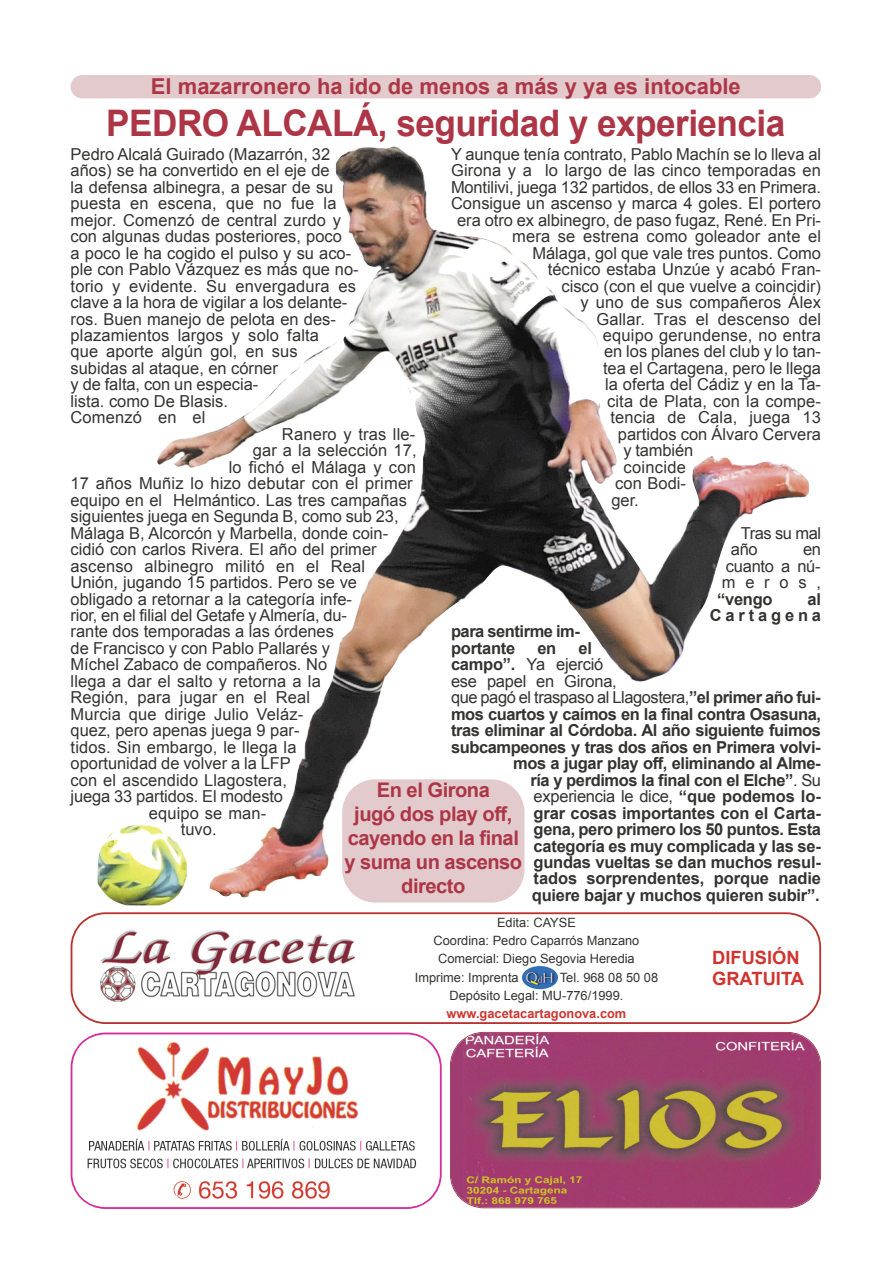
<style>
.page{position:relative;width:893px;height:1263px;background:#fff}
.page>*{position:absolute;margin:0;border:0;box-sizing:border-box;transform-origin:0 0}
.t1{font:700 36.6px "Arial";letter-spacing:-.015em;color:#ad3646;scale:.96 1}
.t2{font:700 21.9px "Arial";color:#ad3646}
.t3{font:700 20.1px/24.2px "Arial";letter-spacing:-.025em;color:#ad3646;text-align:center}
.t4{font:700 18.3px/21.9px "Arial";color:#d03530}
.t5{font:16.5px/16.5px "Arial";color:#343332;text-align:justify}
.t6{font:700 16.5px/16.5px "Arial";letter-spacing:-.02em;color:#343332}
.t7{font:16.5px "Arial";letter-spacing:-.03em;color:#343332}
.t8{font:16.5px/16.5px "Arial";letter-spacing:-.025em;color:#343332}
.t9{font:700 16.5px/16.5px "Arial";letter-spacing:.235em;color:#343332;text-align:right}
.t10{font:16.5px "Arial";letter-spacing:.02em;color:#343332}
.t11{font:12.75px/18.3px "Arial";color:#343332;text-align:center}
.t12{font:700 12.75px "Arial";color:#d03530}
.s1{font-weight:700}
.s2{font-weight:400}
</style>
<div class="page">
<div style="left:71px;top:75px;width:750px;height:23px;background:#e2cacd"></div>
<img style="left:242px;top:146px;width:566px;height:752px">
<div style="left:342px;top:779px;width:182px;height:124px;background:#e2cacd"></div>
<svg style="left:71px;top:912px;width:750px;height:112px"></svg>
<div style="left:86px;top:925px;width:284px;height:88px;background:#fff"></div>
<img style="left:100px;top:931px;width:254px;height:71px">
<img style="left:522px;top:966px;width:35px;height:24px">
<svg style="left:71px;top:1033px;width:370px;height:176px"></svg>
<img style="left:76px;top:1038px;width:352px;height:166px">
<img style="left:451px;top:1033px;width:369px;height:174px">
<h2 class="t2" style="left:151px;top:74px;width:591px">El mazarronero ha ido de menos a más y ya es intocable</h2>
<h1 class="t1" style="left:106px;top:103px;width:709px">PEDRO ALCALÁ, seguridad y experiencia</h1>
<p class="t5" style="left:71px;top:146px;width:261px">Pedro Alcalá Guirado (Mazarrón, 32</p>
<p class="t5" style="left:71px;top:162px;width:260px">años) se ha convertido en el eje de</p>
<p class="t5" style="left:71px;top:179px;width:264px">la defensa albinegra, a pesar de su</p>
<p class="t5" style="left:71px;top:195px;width:267px">puesta en escena, que no fue la</p>
<p class="t5" style="left:71px;top:212px;width:272px">mejor. Comenzó de central zurdo y</p>
<p class="t5" style="left:71px;top:228px;width:273px">con algunas dudas posteriores, poco</p>
<p class="t5" style="left:71px;top:245px;width:282px">a poco le ha cogido el pulso y su aco-</p>
<p class="t5" style="left:71px;top:261px;width:289px">ple con Pablo Vázquez es más que no-</p>
<p class="t5" style="left:71px;top:278px;width:287px">torio y evidente. Su envergadura es</p>
<p class="t5" style="left:71px;top:294px;width:278px">clave a la hora de vigilar a los delante-</p>
<p class="t5" style="left:71px;top:311px;width:267px">ros. Buen manejo de pelota en des-</p>
<p class="t5" style="left:71px;top:327px;width:250px">plazamientos largos y solo falta</p>
<p class="t5" style="left:71px;top:343px;width:228px">que aporte algún gol, en sus</p>
<p class="t5" style="left:71px;top:360px;width:209px">subidas al ataque, en córner</p>
<p class="t5" style="left:71px;top:376px;width:189px">y de falta, con un especia-</p>
<p class="t5" style="left:71px;top:393px;width:159px">lista. como De Blasis.</p>
<p class="t5" style="left:71px;top:409px;width:136px">Comenzó en el</p>
<p class="t5" style="left:282px;top:426px;width:135px">Ranero y tras lle-</p>
<p class="t5" style="left:253px;top:442px;width:165px">gar a la selección 17,</p>
<p class="t5" style="left:229px;top:459px;width:189px">lo fichó el Málaga y con</p>
<p class="t5" style="left:71px;top:475px;width:344px">17 años Muñiz lo hizo debutar con el primer</p>
<p class="t5" style="left:71px;top:492px;width:338px">equipo en el Helmántico. Las tres campañas</p>
<p class="t5" style="left:71px;top:508px;width:329px">siguientes juega en Segunda B, como sub 23,</p>
<p class="t5" style="left:71px;top:525px;width:319px">Málaga B, Alcorcón y Marbella, donde coin-</p>
<p class="t5" style="left:71px;top:541px;width:307px">cidió con carlos Rivera. El año del primer</p>
<p class="t5" style="left:71px;top:558px;width:296px">ascenso albinegro militó en el Real</p>
<p class="t5" style="left:71px;top:574px;width:288px">Unión, jugando 15 partidos. Pero se ve</p>
<p class="t5" style="left:71px;top:591px;width:283px">obligado a retornar a la categoría infe-</p>
<p class="t5" style="left:71px;top:607px;width:278px">rior, en el filial del Getafe y Almería, du-</p>
<p class="t5" style="left:71px;top:623px;width:265px">rante dos temporadas a las órdenes</p>
<p class="t5" style="left:71px;top:640px;width:261px">de Francisco y con Pablo Pallarés y</p>
<p class="t5" style="left:71px;top:656px;width:258px">Míchel Zabaco de compañeros. No</p>
<p class="t5" style="left:71px;top:673px;width:252px">llega a dar el salto y retorna a la</p>
<p class="t5" style="left:71px;top:689px;width:241px">Región, para jugar en el Real</p>
<p class="t5" style="left:71px;top:706px;width:234px">Murcia que dirige Julio Veláz-</p>
<p class="t5" style="left:71px;top:722px;width:230px">quez, pero apenas juega 9 par-</p>
<p class="t5" style="left:71px;top:739px;width:227px">tidos. Sin embargo, le llega la</p>
<p class="t5" style="left:71px;top:755px;width:222px">oportunidad de volver a la LFP</p>
<p class="t5" style="left:71px;top:772px;width:218px">con el ascendido Llagostera,</p>
<p class="t5" style="left:71px;top:788px;width:214px">juega 33 partidos. El modesto</p>
<p class="t5" style="left:149px;top:805px;width:119px">equipo se man-</p>
<p class="t5" style="left:181px;top:821px;width:37px">tuvo.</p>
<p class="t5" style="left:451px;top:146px;width:371px">Y aunque tenía contrato, Pablo Machín se lo lleva al</p>
<p class="t5" style="left:451px;top:162px;width:371px">Girona y a lo largo de las cinco temporadas en</p>
<p class="t5" style="left:451px;top:179px;width:371px">Montilivi, juega 132 partidos, de ellos 33 en Primera.</p>
<p class="t5" style="left:451px;top:195px;width:371px">Consigue un ascenso y marca 4 goles. El portero</p>
<p class="t5" style="left:457px;top:212px;width:365px">era otro ex albinegro, de paso fugaz, René. En Pri-</p>
<p class="t5" style="left:512px;top:228px;width:310px">mera se estrena como goleador ante el</p>
<p class="t5" style="left:532px;top:245px;width:290px">Málaga, gol que vale tres puntos. Como</p>
<p class="t5" style="left:547px;top:261px;width:275px">técnico estaba Unzúe y acabó Fran-</p>
<p class="t5" style="left:561px;top:278px;width:261px">cisco (con el que vuelve a coincidir)</p>
<p class="t5" style="left:580px;top:294px;width:242px">y uno de sus compañeros Álex</p>
<p class="t5" style="left:596px;top:311px;width:226px">Gallar. Tras el descenso del</p>
<p class="t5" style="left:603px;top:327px;width:220px">equipo gerundense, no entra</p>
<p class="t5" style="left:604px;top:343px;width:218px">en los planes del club y lo tan-</p>
<p class="t5" style="left:603px;top:360px;width:219px">tea el Cartagena, pero le llega</p>
<p class="t5" style="left:605px;top:376px;width:217px">la oferta del Cádiz y en la Ta-</p>
<p class="t5" style="left:607px;top:393px;width:215px">cita de Plata, con la compe-</p>
<p class="t5" style="left:610px;top:409px;width:212px">tencia de Cala, juega 13</p>
<p class="t5" style="left:618px;top:426px;width:205px">partidos con Álvaro Cervera</p>
<p class="t5" style="left:623px;top:442px;width:72px">y también</p>
<p class="t10" style="left:623px;top:458px;width:64px">coincide</p>
<p class="t5" style="left:615px;top:475px;width:72px">con Bodi-</p>
<p class="t5" style="left:611px;top:492px;width:29px">ger.</p>
<p class="t8" style="left:730px;top:525px;width:92px;text-indent:10px">Tras su mal año</p>
<p class="t5" style="left:721px;top:541px;width:101px;text-indent:81px">en cuanto a nú&shy;meros,</p>
<p class="t6" style="left:717px;top:591px;width:57px">“vengo</p>
<p class="t9" style="left:709px;top:591px;width:113px">al<br>Cartagena</p>
<p class="t6" style="left:451px;top:623px;width:130px">para sentirme im&shy;portante</p>
<p class="t6" style="left:537px;top:640px;width:20px">en</p>
<p class="t6" style="left:578px;top:640px;width:15px">el</p>
<p class="t5" style="left:451px;top:656px;width:154px"><span class="s1">campo”.</span> Ya ejerció</p>
<p class="t5" style="left:451px;top:673px;width:167px">ese papel en Girona,</p>
<p class="t7" style="left:451px;top:688px;width:371px">que pagó el traspaso al Llagostera,<span class="s1">”el primer año fui-</span></p>
<p class="t6" style="left:451px;top:706px;width:371px">mos cuartos y caímos en la final contra Osasuna,</p>
<p class="t6" style="left:451px;top:722px;width:371px">tras eliminar al Córdoba. Al año siguiente fuimos</p>
<p class="t6" style="left:451px;top:739px;width:371px">subcampeones y tras dos años en Primera volvi-</p>
<p class="t6" style="left:513px;top:755px;width:309px">mos a jugar play off, eliminando al Alme-</p>
<p class="t6" style="left:530px;top:772px;width:292px">ría y perdimos la final con el Elche”<span class="s2">. Su</span></p>
<p class="t5" style="left:533px;top:788px;width:289px">experiencia le dice, <span class="s1">“que podemos lo-</span></p>
<p class="t6" style="left:533px;top:805px;width:289px">grar cosas importantes con el Carta-</p>
<p class="t6" style="left:533px;top:821px;width:289px">gena, pero primero los 50 puntos. Esta</p>
<p class="t6" style="left:533px;top:838px;width:289px">categoría es muy complicada y las se-</p>
<p class="t6" style="left:533px;top:854px;width:289px">gundas vueltas se dan muchos resul-</p>
<p class="t6" style="left:533px;top:871px;width:289px">tados sorprendentes, porque nadie</p>
<p class="t6" style="left:532px;top:887px;width:289px">quiere bajar y muchos quieren subir”.</p>
<p class="t3" style="left:344px;top:777px;width:179px">En el Girona<br>jugó dos play off, cayendo en la final y suma un ascenso directo</p>
<p class="t11" style="left:415px;top:913px;width:245px">Edita: CAYSE<br>Coordina: Pedro Caparrós Manzano<br>Comercial: Diego Segovia Heredia<br>Imprime: Imprenta QdH - Tel. 968 08 50 08<br>Depósito Legal: MU-776/1999.</p>
<p class="t12" style="left:446px;top:1007px;width:181px">www.gacetacartagonova.com</p>
<p class="t4" style="left:712px;top:946px;width:93px">DIFUSIÓN<br>GRATUITA</p>
</div>
